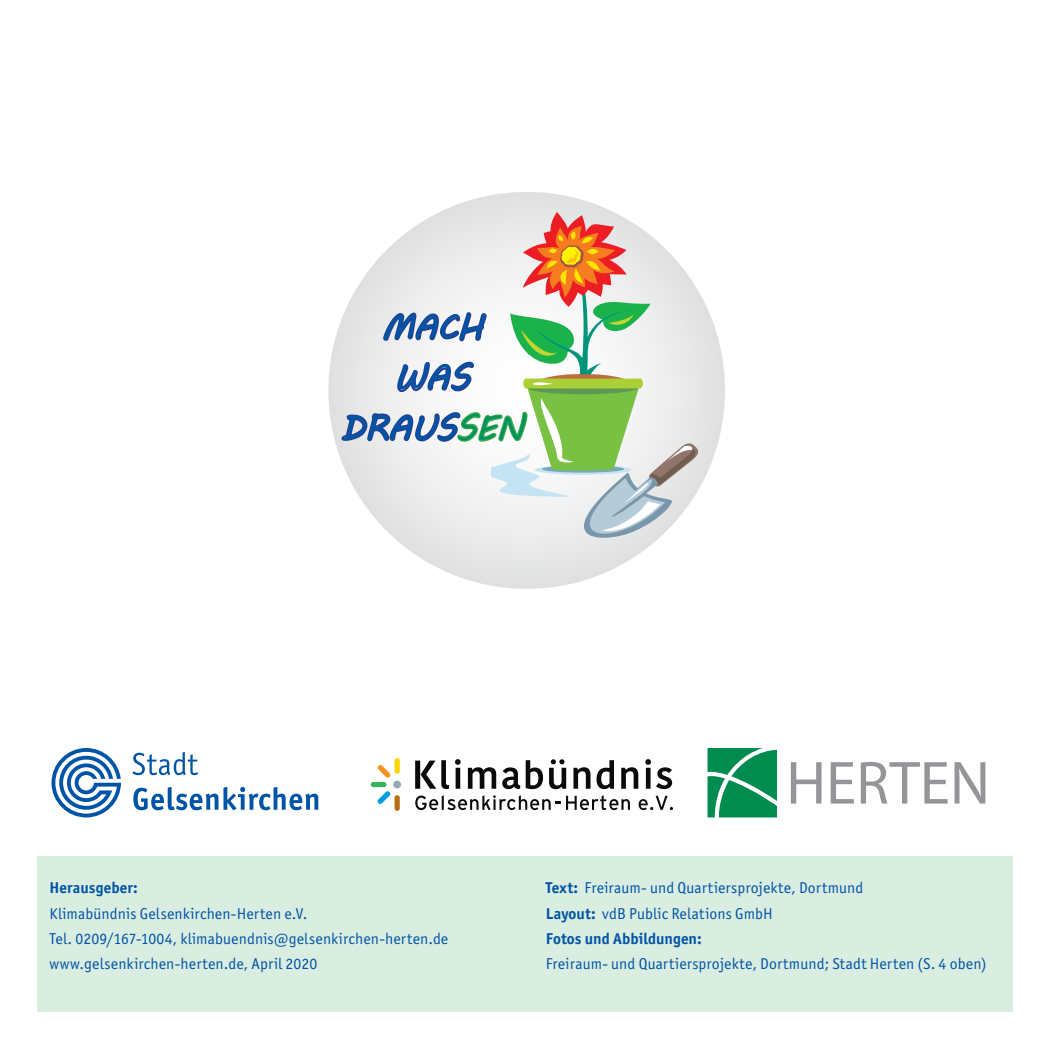
<style>
.page{position:relative;width:1042px;height:1042px;background:#fff}
.page>*{position:absolute;margin:0;border:0;box-sizing:border-box;transform-origin:0 0}
.t1{font:34.48px/50.4px "MV Boli";letter-spacing:-.01em;color:#0054a6;text-align:center}
.t2{font:15.75px/25.2px "Officina Sans ITC Std";letter-spacing:.01em;color:#0054a6}
.t3{font:700 15.75px "Officina Sans ITC Std";letter-spacing:.005em;color:#0054a6}
.s1{color:#009260}
.s2{font-weight:700}
</style>
<div class="page">
<div style="left:328px;top:192px;width:397px;height:397px;background:#e2e2e3;border-radius:50%"></div>
<svg style="left:415px;top:760px;width:34px;height:29px"></svg>
<svg style="left:455px;top:759px;width:6px;height:30px"></svg>
<svg style="left:468px;top:767px;width:28px;height:22px"></svg>
<svg style="left:502px;top:767px;width:18px;height:22px"></svg>
<svg style="left:526px;top:760px;width:17px;height:29px"></svg>
<svg style="left:549px;top:759px;width:17px;height:30px"></svg>
<svg style="left:573px;top:767px;width:17px;height:22px"></svg>
<svg style="left:596px;top:760px;width:18px;height:29px"></svg>
<svg style="left:621px;top:767px;width:17px;height:22px"></svg>
<svg style="left:645px;top:759px;width:27px;height:30px"></svg>
<svg style="left:415px;top:795px;width:215px;height:15px"></svg>
<svg style="left:638px;top:796px;width:35px;height:14px"></svg>
<div style="left:394px;top:758px;width:6px;height:16px;background:#ffd400;border-radius:3px"></div>
<div style="left:393px;top:780px;width:8px;height:8px;background:#95a9b4;border-radius:50%"></div>
<div style="left:394px;top:795px;width:6px;height:16px;background:#b76e11;border-radius:3px"></div>
<svg style="left:377px;top:765px;width:13px;height:13px"></svg>
<div style="left:371px;top:782px;width:15px;height:5px;background:#35b558;border-radius:3px"></div>
<svg style="left:377px;top:791px;width:13px;height:13px"></svg>
<div style="left:37px;top:856px;width:975px;height:156px;background:#d9ede1"></div>
<svg style="left:133px;top:752px;width:185px;height:58px"></svg>
<svg style="left:51px;top:748px;width:70px;height:69px"></svg>
<svg style="left:791px;top:762px;width:30px;height:41px"></svg>
<svg style="left:830px;top:762px;width:24px;height:41px"></svg>
<svg style="left:861px;top:762px;width:86px;height:41px"></svg>
<svg style="left:954px;top:762px;width:31px;height:41px"></svg>
<svg style="left:707px;top:748px;width:70px;height:69px;background:#279d69"></svg>
<svg style="left:340px;top:212px;width:363px;height:337px"></svg>
<h1 class="t1" style="left:341px;top:301px;width:184px">MACH<br>WAS<br>DRAUS<span class="s1">SEN</span></h1>
<p class="t3" style="left:50px;top:878px;width:90px">Herausgeber:</p>
<p class="t2" style="left:50px;top:900px;width:400px">Klimabündnis Gelsenkirchen-Herten e.V.<br>Tel. 0209/167-1004, klimabuendnis@gelsenkirchen-herten.de www.gelsenkirchen-herten.de, April 2020</p>
<p class="t2" style="left:546px;top:875px;width:319px"><span class="s2">Text:</span> Freiraum- und Quartiersprojekte, Dortmund<br><span class="s2">Layout:</span> vdB Public Relations GmbH<br><span class="s2">Fotos und Abbildungen:</span></p>
<p class="t2" style="left:546px;top:951px;width:442px">Freiraum- und Quartiersprojekte, Dortmund; Stadt Herten (S. 4 oben)</p>
</div>
